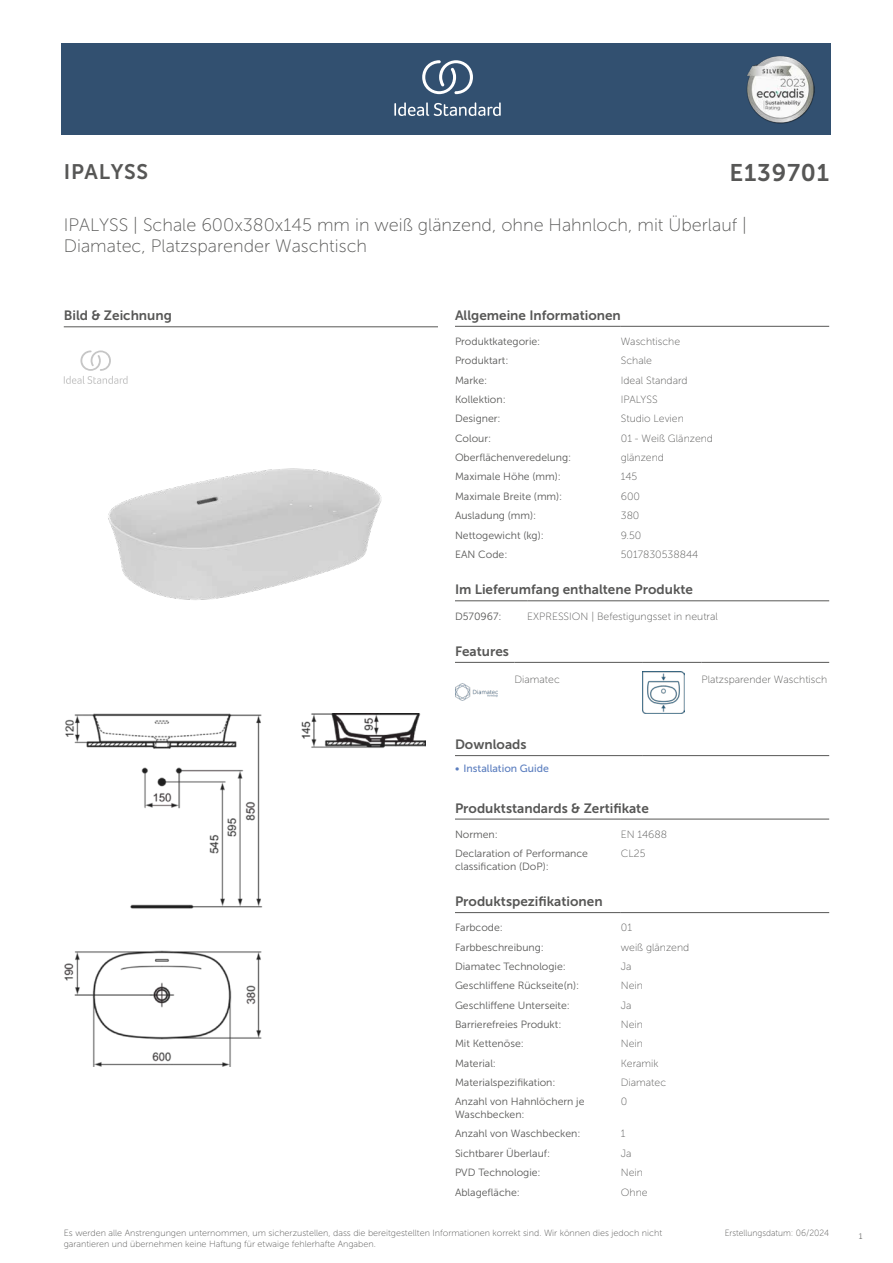
<style>
.page{position:relative;width:893px;height:1263px;background:#fff}
.page>*{position:absolute;margin:0;border:0;box-sizing:border-box;transform-origin:0 0}
.t1{font:24px "Museo Sans 700";letter-spacing:.035em;color:#575756}
.t2{font:21px "Museo Sans 700";letter-spacing:.035em;color:#575756}
.t3{font:18px/21.6px "Museo Sans 100";color:#575756}
.t4{font:13.5px "Museo Sans 700";color:#575756}
.t5{font:10.5px/12.6px "Museo Sans 300";color:#575756}
.t6{font:10.5px "Museo Sans 100";color:#575756}
.t7{font:10.5px "Museo Sans 500";color:#5b7ebf}
.t8{font:9px/10.8px "Museo Sans 100";color:#575756}
.t9{font:9px "Museo Sans 100";color:#575756;scale:.95 1}
.t10{font:300 9px "Calibri";color:#575756;scale:.95 1}
</style>
<div class="page">
<div style="left:62px;top:43px;width:769px;height:91px;background:#325070"></div>
<hr style="left:455px;top:326px;width:166px;height:1px;background:#575756">
<hr style="left:621px;top:326px;width:208px;height:1px;background:#575756">
<hr style="left:455px;top:600px;width:72px;height:1px;background:#575756">
<hr style="left:527px;top:600px;width:302px;height:1px;background:#575756">
<hr style="left:455px;top:662px;width:59px;height:1px;background:#575756">
<hr style="left:514px;top:662px;width:128px;height:1px;background:#575756">
<hr style="left:642px;top:662px;width:60px;height:1px;background:#575756">
<hr style="left:702px;top:662px;width:127px;height:1px;background:#575756">
<img style="left:455px;top:684px;width:42px;height:17px">
<img style="left:642px;top:671px;width:43px;height:43px">
<hr style="left:455px;top:755px;width:187px;height:1px;background:#575756">
<hr style="left:642px;top:755px;width:187px;height:1px;background:#575756">
<hr style="left:455px;top:819px;width:166px;height:1px;background:#575756">
<hr style="left:621px;top:819px;width:208px;height:1px;background:#575756">
<hr style="left:455px;top:912px;width:166px;height:1px;background:#575756">
<hr style="left:621px;top:912px;width:208px;height:1px;background:#575756">
<img style="left:64px;top:714px;width:361px;height:353px">
<hr style="left:64px;top:327px;width:374px;height:1px;background:#575756">
<svg style="left:64px;top:350px;width:64px;height:34px"></svg>
<img style="left:108px;top:468px;width:274px;height:132px">
<svg style="left:394px;top:102px;width:107px;height:14px"></svg>
<svg style="left:422px;top:60px;width:51px;height:34px"></svg>
<img style="left:746px;top:56px;width:68px;height:67px">
<h2 class="t2" style="left:64px;top:160px;width:86px">IPALYSS</h2>
<h1 class="t1" style="left:729px;top:160px;width:101px">E139701</h1>
<h3 class="t3" style="left:64px;top:214px;width:685px">IPALYSS | Schale 600x380x145 mm in weiß glänzend, ohne Hahnloch, mit Überlauf |<br>Diamatec, Platzsparender Waschtisch</h3>
<p class="t4" style="left:64px;top:308px;width:110px">Bild &amp; Zeichnung</p>
<p class="t4" style="left:455px;top:308px;width:167px">Allgemeine Informationen</p>
<p class="t5" style="left:455px;top:335px;width:87px">Produktkategorie:</p>
<p class="t6" style="left:621px;top:336px;width:61px">Waschtische</p>
<p class="t5" style="left:455px;top:354px;width:55px">Produktart:</p>
<p class="t6" style="left:621px;top:355px;width:33px">Schale</p>
<p class="t5" style="left:455px;top:374px;width:34px">Marke:</p>
<p class="t6" style="left:621px;top:374px;width:68px">Ideal Standard</p>
<p class="t5" style="left:455px;top:393px;width:52px">Kollektion:</p>
<p class="t6" style="left:621px;top:394px;width:38px">IPALYSS</p>
<p class="t5" style="left:455px;top:413px;width:47px">Designer:</p>
<p class="t6" style="left:621px;top:413px;width:65px">Studio Levien</p>
<p class="t5" style="left:455px;top:432px;width:38px">Colour:</p>
<p class="t6" style="left:621px;top:433px;width:94px">01 - Weiß Glänzend</p>
<p class="t5" style="left:455px;top:451px;width:118px">Oberflächenveredelung:</p>
<p class="t6" style="left:621px;top:452px;width:45px">glänzend</p>
<p class="t5" style="left:455px;top:471px;width:107px">Maximale Höhe (mm):</p>
<p class="t6" style="left:621px;top:471px;width:18px">145</p>
<p class="t5" style="left:455px;top:490px;width:109px">Maximale Breite (mm):</p>
<p class="t6" style="left:621px;top:491px;width:21px">600</p>
<p class="t5" style="left:455px;top:509px;width:83px">Ausladung (mm):</p>
<p class="t6" style="left:621px;top:510px;width:20px">380</p>
<p class="t5" style="left:455px;top:529px;width:90px">Nettogewicht (kg):</p>
<p class="t6" style="left:621px;top:529px;width:22px">9.50</p>
<p class="t5" style="left:455px;top:548px;width:54px">EAN Code:</p>
<p class="t6" style="left:621px;top:549px;width:79px">5017830538844</p>
<p class="t4" style="left:455px;top:582px;width:240px">Im Lieferumfang enthaltene Produkte</p>
<p class="t5" style="left:455px;top:610px;width:48px">D570967:</p>
<p class="t6" style="left:527px;top:610px;width:192px">EXPRESSION | Befestigungsset in neutral</p>
<p class="t4" style="left:455px;top:644px;width:55px">Features</p>
<p class="t6" style="left:514px;top:674px;width:47px">Diamatec</p>
<p class="t6" style="left:702px;top:674px;width:127px">Platzsparender Waschtisch</p>
<p class="t4" style="left:455px;top:737px;width:73px">Downloads</p>
<p class="t7" style="left:455px;top:763px;width:95px">• Installation Guide</p>
<p class="t4" style="left:455px;top:800px;width:195px">Produktstandards &amp; Zertifikate</p>
<p class="t5" style="left:455px;top:828px;width:44px">Normen:</p>
<p class="t6" style="left:621px;top:828px;width:48px">EN 14688</p>
<p class="t5" style="left:455px;top:847px;width:135px">Declaration of Performance classification (DoP):</p>
<p class="t6" style="left:621px;top:848px;width:26px">CL25</p>
<p class="t4" style="left:455px;top:894px;width:149px">Produktspezifikationen</p>
<p class="t5" style="left:455px;top:921px;width:49px">Farbcode:</p>
<p class="t6" style="left:621px;top:922px;width:13px">01</p>
<p class="t5" style="left:455px;top:941px;width:90px">Farbbeschreibung:</p>
<p class="t6" style="left:621px;top:941px;width:70px">weiß glänzend</p>
<p class="t5" style="left:455px;top:960px;width:112px">Diamatec Technologie:</p>
<p class="t6" style="left:621px;top:961px;width:12px">Ja</p>
<p class="t5" style="left:455px;top:979px;width:126px">Geschliffene Rückseite(n):</p>
<p class="t6" style="left:621px;top:980px;width:24px">Nein</p>
<p class="t5" style="left:455px;top:999px;width:116px">Geschliffene Unterseite:</p>
<p class="t6" style="left:621px;top:999px;width:12px">Ja</p>
<p class="t5" style="left:455px;top:1018px;width:108px">Barrierefreies Produkt:</p>
<p class="t6" style="left:621px;top:1019px;width:24px">Nein</p>
<p class="t5" style="left:455px;top:1037px;width:70px">Mit Kettenöse:</p>
<p class="t6" style="left:621px;top:1038px;width:24px">Nein</p>
<p class="t5" style="left:455px;top:1057px;width:43px">Material:</p>
<p class="t6" style="left:621px;top:1057px;width:39px">Keramik</p>
<p class="t5" style="left:455px;top:1076px;width:102px">Materialspezifikation:</p>
<p class="t6" style="left:621px;top:1077px;width:47px">Diamatec</p>
<p class="t5" style="left:455px;top:1096px;width:131px">Anzahl von Hahnlöchern je<br>Waschbecken:</p>
<p class="t6" style="left:621px;top:1096px;width:8px">0</p>
<p class="t5" style="left:455px;top:1127px;width:127px">Anzahl von Waschbecken:</p>
<p class="t6" style="left:621px;top:1128px;width:6px">1</p>
<p class="t5" style="left:455px;top:1147px;width:97px">Sichtbarer Überlauf:</p>
<p class="t6" style="left:621px;top:1147px;width:12px">Ja</p>
<p class="t5" style="left:455px;top:1166px;width:87px">PVD Technologie:</p>
<p class="t6" style="left:621px;top:1167px;width:24px">Nein</p>
<p class="t5" style="left:455px;top:1186px;width:66px">Ablagefläche:</p>
<p class="t6" style="left:621px;top:1186px;width:28px">Ohne</p>
<p class="t8" style="left:64px;top:1227px;width:600px">Es werden alle Anstrengungen unternommen, um sicherzustellen, dass die bereitgestellten Informationen korrekt sind. Wir können dies jedoch nicht garantieren und übernehmen keine Haftung für etwaige fehlerhafte Angaben.</p>
<p class="t9" style="left:725px;top:1228px;width:111px">Erstellungsdatum: 06/2024</p>
<p class="t10" style="left:858px;top:1230px;width:6px">1</p>
</div>
